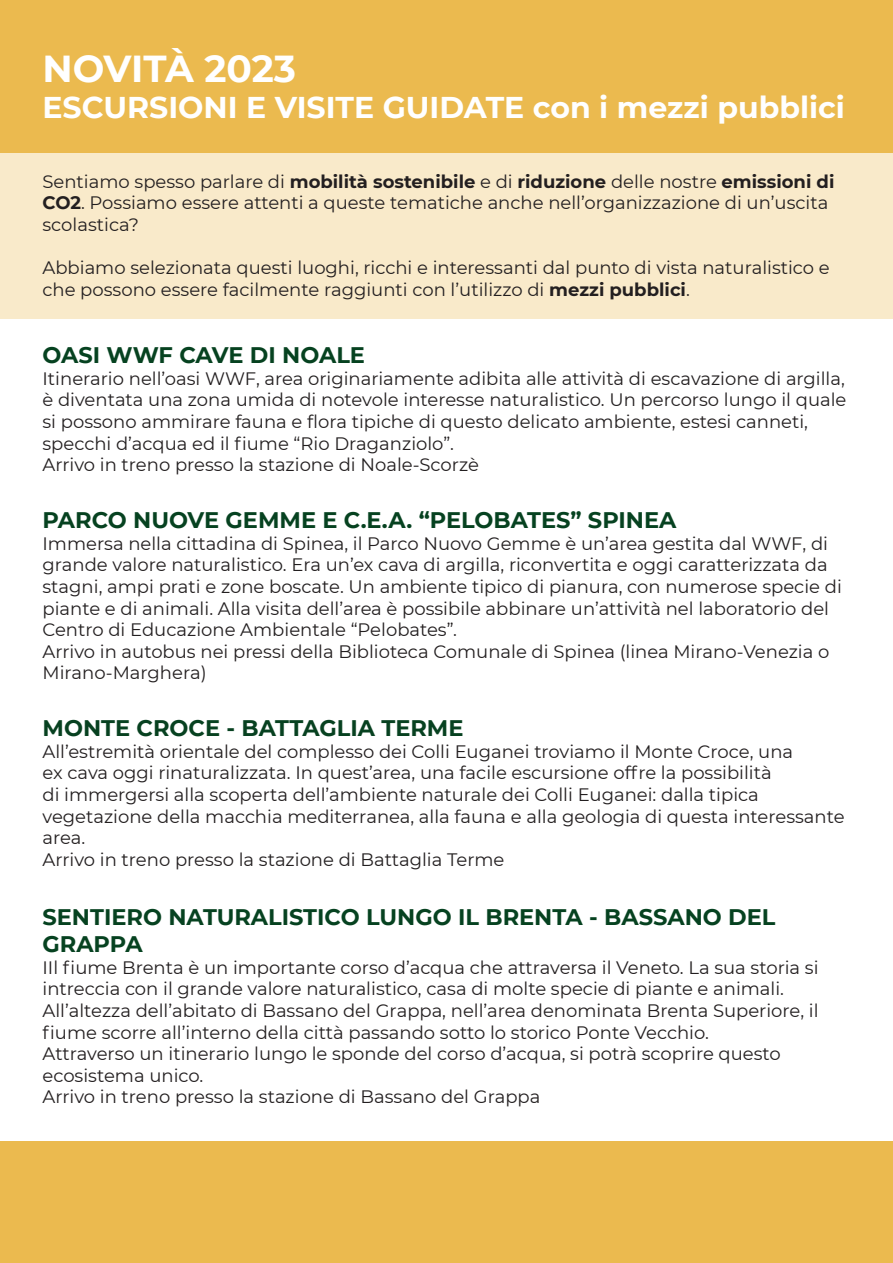
<style>
.page{position:relative;width:893px;height:1263px;background:#fff}
.page>*{position:absolute;margin:0;border:0;box-sizing:border-box;transform-origin:0 0}
.t1{font:700 37.5px "Montserrat";letter-spacing:-.005em;color:#fff}
.t2{font:700 30px "Montserrat";color:#fff}
.t3{font:700 22.5px/27px "Montserrat";color:#064220}
.t4{font:700 22.5px "Montserrat";color:#074120}
.t5{font:18px/21.6px "Montserrat";color:#231f20}
.s1{font-weight:700}
</style>
<div class="page">
<div style="left:0;top:153px;width:893px;height:166px;background:#f9eaca"></div>
<div style="left:0;top:0;width:893px;height:153px;background:#ebba4f"></div>
<div style="left:0;top:1141px;width:893px;height:122px;background:#ebba4f"></div>
<p class="t1" style="left:43px;top:41px;width:255px">NOVITÀ 2023</p>
<p class="t2" style="left:43px;top:86px;width:804px">ESCURSIONI E VISITE GUIDATE con i mezzi pubblici</p>
<p class="t5" style="left:43px;top:170px;width:793px">Sentiamo spesso parlare di <span class="s1">mobilità sostenibile</span> e di <span class="s1">riduzione</span> delle nostre <span class="s1">emissioni di<br>CO2</span>. Possiamo essere attenti a queste tematiche anche nell’organizzazione di un’uscita scolastica?</p>
<p class="t5" style="left:43px;top:256px;width:789px">Abbiamo selezionata questi luoghi, ricchi e interessanti dal punto di vista naturalistico e che possono essere facilmente raggiunti con l’utilizzo di <span class="s1">mezzi pubblici</span>.</p>
<p class="t3" style="left:43px;top:341px;width:324px">OASI WWF CAVE DI NOALE</p>
<p class="t5" style="left:43px;top:367px;width:805px">Itinerario nell’oasi WWF, area originariamente adibita alle attività di escavazione di argilla, è diventata una zona umida di notevole interesse naturalistico. Un percorso lungo il quale si possono ammirare fauna e flora tipiche di questo delicato ambiente, estesi canneti, specchi d’acqua ed il fiume “Rio Draganziolo”.</p>
<p class="t5" style="left:43px;top:453px;width:438px">Arrivo in treno presso la stazione di Noale-Scorzè</p>
<p class="t3" style="left:43px;top:506px;width:635px">PARCO NUOVE GEMME E C.E.A. “PELOBATES” SPINEA</p>
<p class="t5" style="left:43px;top:532px;width:801px">Immersa nella cittadina di Spinea, il Parco Nuovo Gemme è un’area gestita dal WWF, di grande valore naturalistico. Era un’ex cava di argilla, riconvertita e oggi caratterizzata da stagni, ampi prati e zone boscate. Un ambiente tipico di pianura, con numerose specie di piante e di animali. Alla visita dell’area è possibile abbinare un’attività nel laboratorio del Centro di Educazione Ambientale “Pelobates”.</p>
<p class="t5" style="left:43px;top:640px;width:788px">Arrivo in autobus nei pressi della Biblioteca Comunale di Spinea (linea Mirano-Venezia o<br>Mirano-Marghera)</p>
<p class="t4" style="left:43px;top:712px;width:423px">MONTE CROCE - BATTAGLIA TERME</p>
<p class="t5" style="left:43px;top:740px;width:803px">All’estremità orientale del complesso dei Colli Euganei troviamo il Monte Croce, una<br>ex cava oggi rinaturalizzata. In quest’area, una facile escursione offre la possibilità<br>di immergersi alla scoperta dell’ambiente naturale dei Colli Euganei: dalla tipica vegetazione della macchia mediterranea, alla fauna e alla geologia di questa interessante area.</p>
<p class="t5" style="left:43px;top:848px;width:463px">Arrivo in treno presso la stazione di Battaglia Terme</p>
<p class="t3" style="left:43px;top:902px;width:734px">SENTIERO NATURALISTICO LUNGO IL BRENTA - BASSANO DEL<br>GRAPPA</p>
<p class="t5" style="left:43px;top:956px;width:777px">IIl fiume Brenta è un importante corso d’acqua che attraversa il Veneto. La sua storia si intreccia con il grande valore naturalistico, casa di molte specie di piante e animali.</p>
<p class="t5" style="left:43px;top:999px;width:778px">All’altezza dell’abitato di Bassano del Grappa, nell’area denominata Brenta Superiore, il fiume scorre all’interno della città passando sotto lo storico Ponte Vecchio.</p>
<p class="t5" style="left:43px;top:1042px;width:740px">Attraverso un itinerario lungo le sponde del corso d’acqua, si potrà scoprire questo ecosistema unico.</p>
<p class="t5" style="left:43px;top:1085px;width:499px">Arrivo in treno presso la stazione di Bassano del Grappa</p>
</div>
